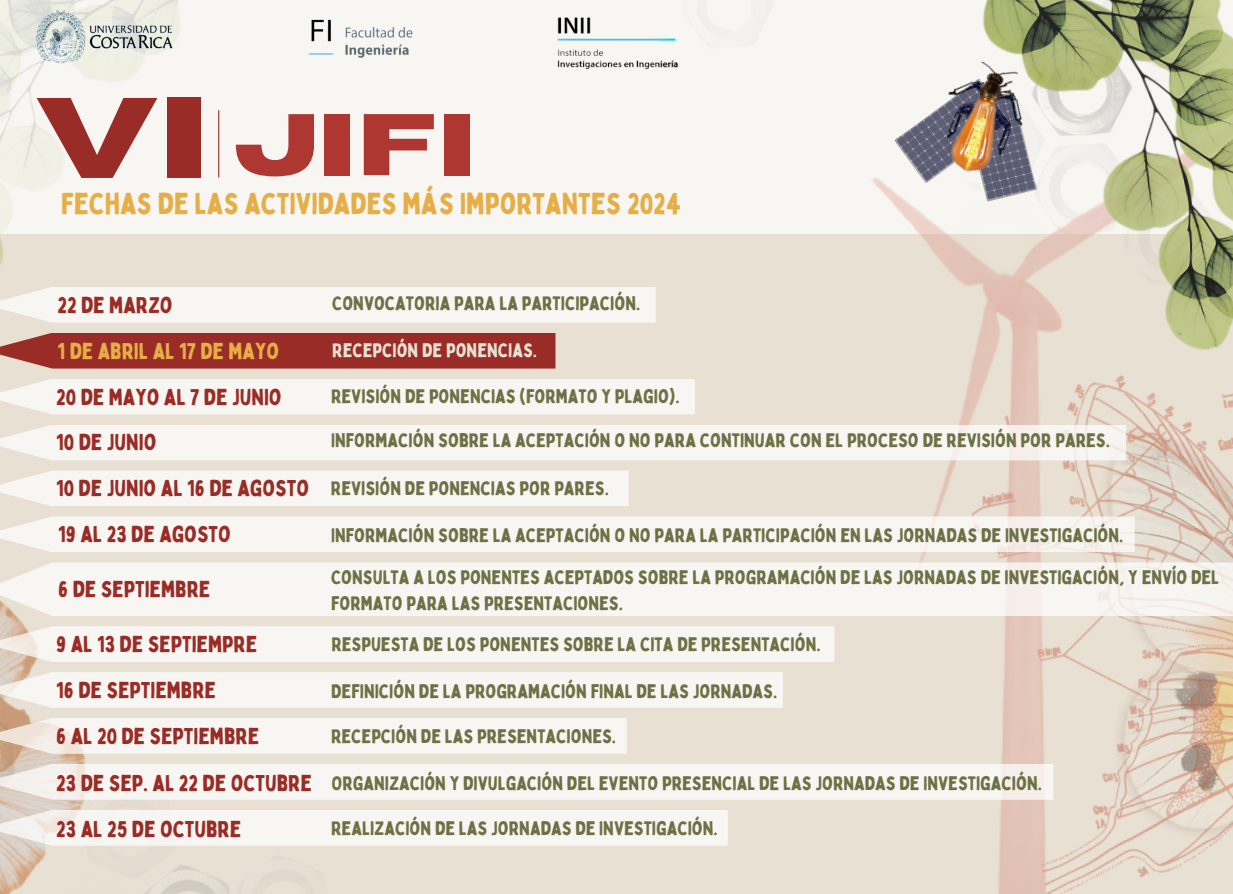
<style>
.page{position:relative;width:1233px;height:894px;background:#fff}
.page>*{position:absolute;margin:0;border:0;box-sizing:border-box;transform-origin:0 0}
.t1{font:700 114.15px "Horizon";color:#992c26}
.t2{font:700 87px "Horizon";color:#af3731}
.t3{font:29.55px "Bobby Jones";color:#e6ae47}
.t4{font:22.5px "Bobby Jones";color:#992c26}
.t5{font:22.5px "Bobby Jones";color:#e6ae47}
.t6{font:19.2px/25.8px "Bobby Jones";color:#6c7245}
.t7{font:19.2px "Bobby Jones";color:#e7e0d3}
</style>
<div class="page">
<div style="left:0;top:0;width:1233px;height:893px;background:#e7e0d3"></div>
<div style="left:0;top:0;width:1233px;height:234px;background:#f8f6f2"></div>
<img style="left:0;top:616px;width:127px;height:236px">
<img style="left:0;top:845px;width:16px;height:7px">
<img style="left:277px;top:845px;width:96px;height:1px">
<img style="left:0;top:852px;width:35px;height:41px">
<img style="left:217px;top:845px;width:60px;height:48px">
<img style="left:0;top:707px;width:56px;height:102px">
<img style="left:35px;top:760px;width:182px;height:133px">
<hr style="left:218px;top:110px;width:1px;height:67px;background:#992c26">
<img style="left:34px;top:0;width:146px;height:73px">
<img style="left:557px;top:17px;width:111px;height:53px">
<img style="left:309px;top:19px;width:104px;height:39px">
<img style="left:668px;top:38px;width:11px;height:30px">
<div style="left:0;top:287px;width:656px;height:35px;background:#f8f6f2"></div>
<div style="left:0;top:333px;width:555px;height:35px;background:#992c26"></div>
<div style="left:0;top:379px;width:695px;height:35px;background:#f8f6f2"></div>
<img style="left:719px;top:178px;width:514px;height:715px">
<img style="left:966px;top:0;width:267px;height:395px">
<div style="left:0;top:424px;width:1126px;height:36px;background:#f8f6f2"></div>
<div style="left:0;top:470px;width:629px;height:36px;background:#f8f6f2"></div>
<svg style="left:0;top:516px;width:1135px;height:36px;background:#f7f4f0"></svg>
<div style="left:0;top:562px;width:1233px;height:54px;background:#f8f6f2"></div>
<div style="left:0;top:626px;width:834px;height:35px;background:#f8f6f2"></div>
<div style="left:0;top:672px;width:783px;height:35px;background:#f8f6f2"></div>
<svg style="left:0;top:717px;width:627px;height:36px;background:#f5f1ec"></svg>
<div style="left:0;top:763px;width:1053px;height:36px;background:#f8f6f2"></div>
<svg style="left:0;top:809px;width:728px;height:36px;background:#f6f3ef"></svg>
<img style="left:1037px;top:71px;width:6px;height:68px">
<img style="left:957px;top:89px;width:85px;height:117px">
<img style="left:888px;top:128px;width:24px;height:58px">
<img style="left:912px;top:105px;width:102px;height:87px">
<img style="left:943px;top:49px;width:94px;height:95px">
<p class="t1" style="left:36px;top:82px;width:175px">VI</p>
<p class="t2" style="left:233px;top:102px;width:245px">JIFI</p>
<h3 class="t3" style="left:61px;top:185px;width:622px">FECHAS DE LAS ACTIVIDADES MÁS IMPORTANTES 2024</h3>
<p class="t4" style="left:57px;top:290px;width:117px">22 DE MARZO</p>
<p class="t6" style="left:332px;top:289px;width:310px">CONVOCATORIA PARA LA PARTICIPACIÓN.</p>
<p class="t5" style="left:58px;top:336px;width:223px">1 DE ABRIL AL 17 DE MAYO</p>
<p class="t7" style="left:332px;top:337px;width:206px">RECEPCIÓN DE PONENCIAS.</p>
<p class="t4" style="left:56px;top:382px;width:227px">20 DE MAYO AL 7 DE JUNIO</p>
<p class="t6" style="left:331px;top:382px;width:350px">REVISIÓN DE PONENCIAS (FORMATO Y PLAGIO).</p>
<p class="t4" style="left:56px;top:428px;width:102px">10 DE JUNIO</p>
<p class="t6" style="left:331px;top:427px;width:780px">INFORMACIÓN SOBRE LA ACEPTACIÓN O NO PARA CONTINUAR CON EL PROCESO DE REVISIÓN POR PARES.</p>
<h4 class="t4" style="left:56px;top:474px;width:255px">10 DE JUNIO AL 16 DE AGOSTO</h4>
<p class="t6" style="left:331px;top:474px;width:279px">REVISIÓN DE PONENCIAS POR PARES.</p>
<h4 class="t4" style="left:58px;top:520px;width:174px">19 AL 23 DE AGOSTO</h4>
<p class="t6" style="left:331px;top:521px;width:794px">INFORMACIÓN SOBRE LA ACEPTACIÓN O NO PARA LA PARTICIPACIÓN EN LAS JORNADAS DE INVESTIGACIÓN.</p>
<h4 class="t4" style="left:58px;top:574px;width:154px">6 DE SEPTIEMBRE</h4>
<p class="t6" style="left:331px;top:563px;width:890px">CONSULTA A LOS PONENTES ACEPTADOS SOBRE LA PROGRAMACIÓN DE LAS JORNADAS DE INVESTIGACIÓN, Y ENVÍO DEL<br>FORMATO PARA LAS PRESENTACIONES.</p>
<h4 class="t4" style="left:56px;top:629px;width:202px">9 AL 13 DE SEPTIEMPRE</h4>
<p class="t6" style="left:331px;top:631px;width:491px">RESPUESTA DE LOS PONENTES SOBRE LA CITA DE PRESENTACIÓN.</p>
<p class="t4" style="left:56px;top:675px;width:161px">16 DE SEPTIEMBRE</p>
<p class="t6" style="left:331px;top:678px;width:447px">DEFINICIÓN DE LA PROGRAMACIÓN FINAL DE LAS JORNADAS.</p>
<p class="t4" style="left:56px;top:721px;width:204px">6 AL 20 DE SEPTIEMBRE</p>
<p class="t6" style="left:331px;top:723px;width:287px">RECEPCIÓN DE LAS PRESENTACIONES.</p>
<h4 class="t4" style="left:56px;top:768px;width:257px">23 DE SEP. AL 22 DE OCTUBRE</h4>
<p class="t6" style="left:331px;top:770px;width:712px">ORGANIZACIÓN Y DIVULGACIÓN DEL EVENTO PRESENCIAL DE LAS JORNADAS DE INVESTIGACIÓN.</p>
<h4 class="t4" style="left:56px;top:814px;width:187px">23 AL 25 DE OCTUBRE</h4>
<p class="t6" style="left:331px;top:814px;width:388px">REALIZACIÓN DE LAS JORNADAS DE INVESTIGACIÓN.</p>
</div>
